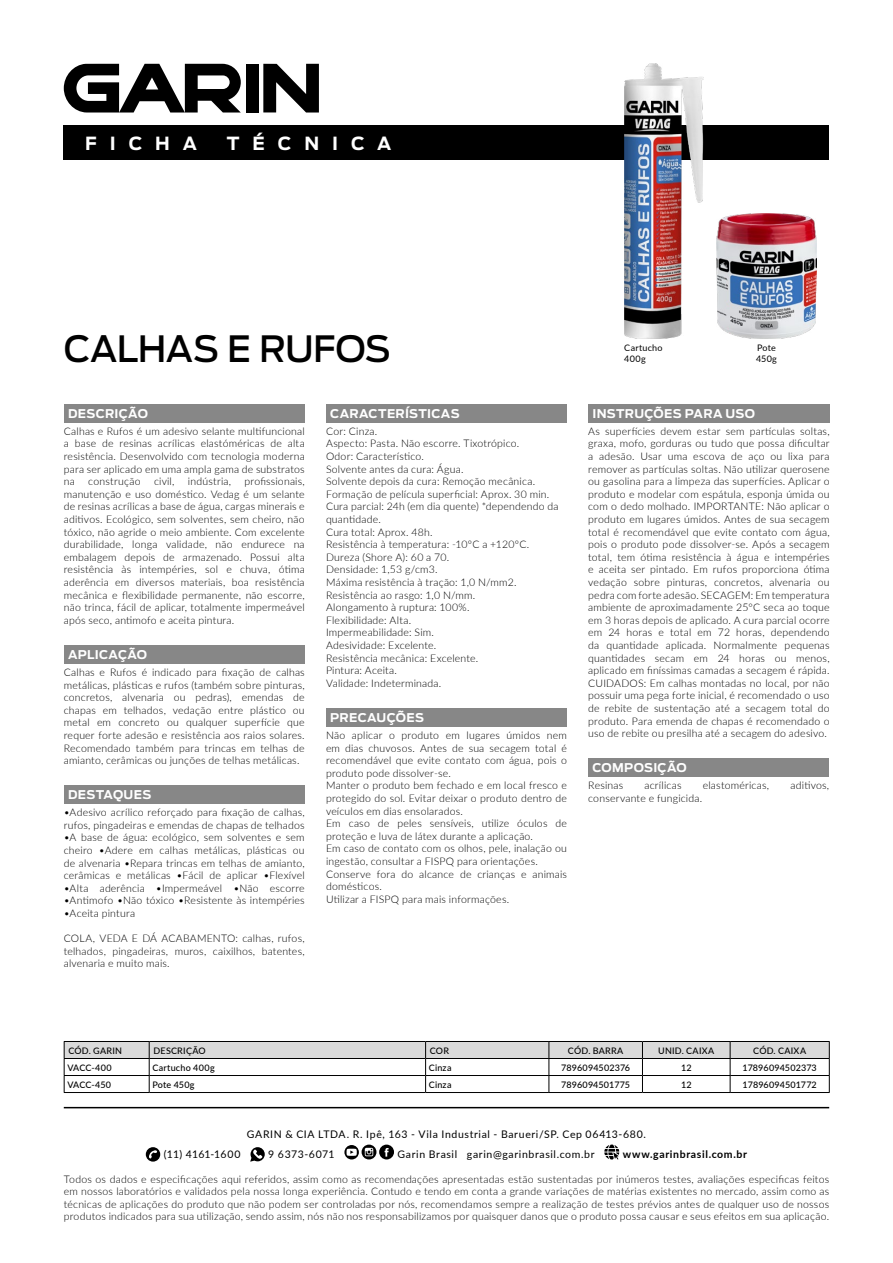
<style>
.page{position:relative;width:893px;height:1263px;background:#fff}
.page>*{position:absolute;margin:0;border:0;box-sizing:border-box;transform-origin:0 0}
.t1{font:500 36px "Antenna";letter-spacing:-.015em;color:#000}
.t2{font:700 18px "Antenna";letter-spacing:.72em;color:#fff}
.t3{font:700 12px "Antenna";letter-spacing:.025em;color:#fff}
.t4{font:300 10.5px/12.6px "Lato";letter-spacing:.02em;color:#000;text-align:justify}
.t5{font:10.5px "Lato";letter-spacing:.06em;color:#000}
.t6{font:700 10.5px "Lato";letter-spacing:.06em;color:#000}
.t7{font:10.5px "Lato";letter-spacing:.03em;color:#000}
.t8{font:10.5px "Lato";letter-spacing:.04em;color:#000}
.t9{font:500 9px "Lato";letter-spacing:.025em;color:#000}
.t10{font:500 9px "Lato";letter-spacing:.005em;color:#000}
.t11{font:9px/10.8px "Lato";letter-spacing:.025em;color:#000}
</style>
<div class="page">
<svg style="left:146px;top:1147px;width:14px;height:14px"></svg>
<svg style="left:250px;top:1147px;width:15px;height:14px"></svg>
<svg style="left:344px;top:1144px;width:50px;height:15px"></svg>
<svg style="left:604px;top:1144px;width:15px;height:15px"></svg>
<div style="left:64px;top:125px;width:765px;height:35px;background:#000"></div>
<hr style="left:64px;top:1107px;width:765px;height:1px;background:#000">
<svg style="left:263px;top:64px;width:56px;height:49px"></svg>
<div style="left:246px;top:64px;width:12px;height:49px;background:#000"></div>
<svg style="left:64px;top:64px;width:177px;height:49px"></svg>
<div style="left:64px;top:404px;width:241px;height:18px;background:#878787"></div>
<div style="left:64px;top:645px;width:241px;height:18px;background:#878787"></div>
<div style="left:64px;top:785px;width:241px;height:18px;background:#878787"></div>
<div style="left:326px;top:404px;width:241px;height:18px;background:#878787"></div>
<div style="left:588px;top:404px;width:242px;height:18px;background:#878787"></div>
<div style="left:326px;top:708px;width:241px;height:18px;background:#878787"></div>
<div style="left:588px;top:758px;width:241px;height:19px;background:#878787"></div>
<hr style="left:64px;top:1092px;width:85px;height:1px;background:#000">
<hr style="left:149px;top:1092px;width:277px;height:1px;background:#000">
<hr style="left:426px;top:1092px;width:123px;height:1px;background:#000">
<hr style="left:549px;top:1092px;width:93px;height:1px;background:#000">
<hr style="left:642px;top:1092px;width:88px;height:1px;background:#000">
<hr style="left:730px;top:1092px;width:100px;height:1px;background:#000">
<svg style="left:64px;top:1041px;width:766px;height:51px"></svg>
<img style="left:624px;top:64px;width:80px;height:274px">
<img style="left:717px;top:213px;width:99px;height:125px">
<h2 class="t2" style="left:85px;top:133px;width:114px">FICHA</h2>
<h2 class="t2" style="left:227px;top:133px;width:166px">TÉCNICA</h2>
<h1 class="t1" style="left:64px;top:327px;width:329px">CALHAS E RUFOS</h1>
<p class="t3" style="left:68px;top:406px;width:81px">DESCRIÇÃO</p>
<p class="t4" style="left:64px;top:424px;width:242px">Calhas e Rufos é um adesivo selante multifuncional a base de resinas acrílicas elastóméricas de alta resistência. Desenvolvido com tecnologia moderna para ser aplicado em uma ampla gama de substratos na</p>
<p class="t4" style="left:88px;top:475px;width:54px">construção</p>
<p class="t4" style="left:154px;top:475px;width:22px">civil,</p>
<p class="t4" style="left:188px;top:475px;width:45px">indústria,</p>
<p class="t4" style="left:64px;top:475px;width:242px;text-indent:181px">profissionais, manutenção e uso doméstico. Vedag é um selante de resinas acrílicas a base de água, cargas minerais e aditivos. Ecológico, sem solventes, sem cheiro, não tóxico, não agride o meio ambiente. Com excelente durabilidade, longa validade, não endurece na embalagem depois de armazenado. Possui alta resistência às intempéries, sol e chuva, ótima aderência em diversos materiais, boa resistência mecânica e flexibilidade permanente, não escorre, não trinca, fácil de aplicar, totalmente impermeável após seco, antimofo e aceita pintura.</p>
<p class="t3" style="left:68px;top:647px;width:81px">APLICAÇÃO</p>
<p class="t4" style="left:64px;top:665px;width:242px">Calhas e Rufos é indicado para fixação de calhas metálicas, plásticas e rufos (também sobre pinturas, concretos, alvenaria ou pedras), emendas de chapas em telhados, vedação entre plástico ou metal em concreto ou qualquer superfície que requer forte adesão e resistência aos raios solares.<br>Recomendado também para trincas em telhas de amianto, cerâmicas ou junções de telhas metálicas.</p>
<p class="t3" style="left:68px;top:788px;width:85px">DESTAQUES</p>
<p class="t4" style="left:64px;top:806px;width:242px">•Adesivo acrílico reforçado para fixação de calhas, rufos, pingadeiras e emendas de chapas de telhados</p>
<p class="t4" style="left:64px;top:831px;width:242px">•A base de água: ecológico, sem solventes e sem cheiro •Adere em calhas metálicas, plásticas ou de alvenaria •Repara trincas em telhas de amianto, cerâmicas e metálicas •Fácil de aplicar •Flexível</p>
<p class="t4" style="left:64px;top:881px;width:242px">•Alta aderência •Impermeável •Não escorre</p>
<p class="t4" style="left:64px;top:894px;width:242px">•Antimofo •Não tóxico •Resistente às intempéries</p>
<p class="t4" style="left:64px;top:906px;width:73px">•Aceita pintura</p>
<p class="t4" style="left:64px;top:932px;width:242px">COLA, VEDA E DÁ ACABAMENTO: calhas, rufos, telhados, pingadeiras, muros, caixilhos, batentes, alvenaria e muito mais.</p>
<p class="t3" style="left:330px;top:406px;width:131px">CARACTERÍSTICAS</p>
<p class="t4" style="left:326px;top:424px;width:234px;text-align:left">Cor: Cinza.<br>Aspecto: Pasta. Não escorre. Tixotrópico.<br>Odor: Característico.<br>Solvente antes da cura: Água.<br>Solvente depois da cura: Remoção mecânica.<br>Formação de película superficial: Aprox. 30 min.<br>Cura parcial: 24h (em dia quente) *dependendo da quantidade.<br>Cura total: Aprox. 48h.<br>Resistência à temperatura: -10ºC a +120ºC.<br>Dureza (Shore A): 60 a 70.<br>Densidade: 1,53 g/cm3.<br>Máxima resistência à tração: 1,0 N/mm2.<br>Resistência ao rasgo: 1,0 N/mm.<br>Alongamento à ruptura: 100%.<br>Flexibilidade: Alta.<br>Impermeabilidade: Sim.<br>Adesividade: Excelente.<br>Resistência mecânica: Excelente.<br>Pintura: Aceita.<br>Validade: Indeterminada.</p>
<p class="t3" style="left:330px;top:710px;width:95px">PRECAUÇÕES</p>
<p class="t4" style="left:326px;top:728px;width:242px;text-align:left">Não aplicar o produto em lugares úmidos nem em dias chuvosos. Antes de sua secagem total é recomendável que evite contato com água, pois o produto pode dissolver-se.<br>Manter o produto bem fechado e em local fresco e protegido do sol. Evitar deixar o produto dentro de veículos em dias ensolarados.<br>Em caso de peles sensíveis, utilize óculos de proteção e luva de látex durante a aplicação.<br>Em caso de contato com os olhos, pele, inalação ou ingestão, consultar a FISPQ para orientações.<br>Conserve fora do alcance de crianças e animais domésticos.<br>Utilizar a FISPQ para mais informações.</p>
<p class="t11" style="left:624px;top:342px;width:40px">Cartucho<br>400g</p>
<p class="t11" style="left:756px;top:342px;width:22px">Pote<br>450g</p>
<p class="t3" style="left:592px;top:406px;width:164px">INSTRUÇÕES PARA USO</p>
<p class="t4" style="left:588px;top:424px;width:243px">As superfícies devem estar sem partículas soltas, graxa, mofo, gorduras ou tudo que possa dificultar a adesão. Usar uma escova de aço ou lixa para remover as partículas soltas. Não utilizar querosene ou gasolina para a limpeza das superfícies. Aplicar o produto e modelar com espátula, esponja úmida ou com o dedo molhado. IMPORTANTE: Não aplicar o produto em lugares úmidos. Antes de sua secagem total é recomendável que evite contato com água, pois o produto pode dissolver-se. Após a secagem total, tem ótima resistência à água e intempéries e aceita ser pintado. Em rufos proporciona ótima vedação sobre pinturas, concretos, alvenaria ou pedra com forte adesão. SECAGEM: Em temperatura ambiente de aproximadamente 25°C seca ao toque em 3 horas depois de aplicado. A cura parcial ocorre em 24 horas e total em 72 horas, dependendo da quantidade aplicada. Normalmente pequenas quantidades secam em 24 horas ou menos, aplicado em finíssimas camadas a secagem é rápida.<br>CUIDADOS: Em calhas montadas no local, por não possuir uma pega forte inicial, é recomendado o uso de rebite de sustentação até a secagem total do produto. Para emenda de chapas é recomendado o uso de rebite ou presilha até a secagem do adesivo.</p>
<p class="t3" style="left:592px;top:761px;width:96px">COMPOSIÇÃO</p>
<p class="t4" style="left:588px;top:779px;width:36px">Resinas</p>
<p class="t4" style="left:644px;top:779px;width:39px">acrílicas</p>
<p class="t4" style="left:703px;top:779px;width:68px">elastoméricas,</p>
<p class="t4" style="left:790px;top:779px;width:40px">aditivos,</p>
<p class="t4" style="left:588px;top:791px;width:115px">conservante e fungicida.</p>
<p class="t9" style="left:68px;top:1044px;width:55px">CÓD. GARIN</p>
<p class="t9" style="left:153px;top:1044px;width:54px">DESCRIÇÃO</p>
<p class="t9" style="left:430px;top:1044px;width:21px">COR</p>
<p class="t9" style="left:568px;top:1044px;width:57px">CÓD. BARRA</p>
<p class="t9" style="left:658px;top:1044px;width:58px">UNID. CAIXA</p>
<p class="t9" style="left:753px;top:1044px;width:54px">CÓD. CAIXA</p>
<p class="t9" style="left:67px;top:1061px;width:46px">VACC-400</p>
<p class="t9" style="left:152px;top:1061px;width:64px">Cartucho 400g</p>
<p class="t9" style="left:429px;top:1061px;width:24px">Cinza</p>
<p class="t9" style="left:561px;top:1061px;width:70px">7896094502376</p>
<p class="t9" style="left:681px;top:1061px;width:12px">12</p>
<p class="t10" style="left:743px;top:1061px;width:76px">17896094502373</p>
<p class="t9" style="left:67px;top:1078px;width:45px">VACC-450</p>
<p class="t9" style="left:152px;top:1078px;width:44px">Pote 450g</p>
<p class="t9" style="left:429px;top:1078px;width:24px">Cinza</p>
<p class="t9" style="left:561px;top:1078px;width:70px">7896094501775</p>
<p class="t9" style="left:681px;top:1078px;width:12px">12</p>
<p class="t10" style="left:743px;top:1078px;width:76px">17896094501772</p>
<p class="t5" style="left:247px;top:1127px;width:401px">GARIN &amp; CIA LTDA. R. Ipê, 163 - Vila Industrial - Barueri/SP. Cep 06413-680.</p>
<p class="t7" style="left:164px;top:1147px;width:78px">(11) 4161-1600</p>
<p class="t8" style="left:268px;top:1147px;width:68px">9 6373-6071</p>
<p class="t5" style="left:398px;top:1147px;width:199px">Garin Brasil garin@garinbrasil.com.br</p>
<p class="t6" style="left:623px;top:1146px;width:126px">www.garinbrasil.com.br</p>
<p class="t4" style="left:64px;top:1172px;width:767px">Todos os dados e especificações aqui referidos, assim como as recomendações apresentadas estão sustentadas por inúmeros testes, avaliações especificas feitos em nossos laboratórios e validados pela nossa longa experiência. Contudo e tendo em conta a grande variações de matérias existentes no mercado, assim como as técnicas de aplicações do produto que não podem ser controladas por nós, recomendamos sempre a realização de testes prévios antes de qualquer uso de nossos produtos indicados para sua utilização, sendo assim, nós não nos responsabilizamos por quaisquer danos que o produto possa causar e seus efeitos em sua aplicação.</p>
</div>
